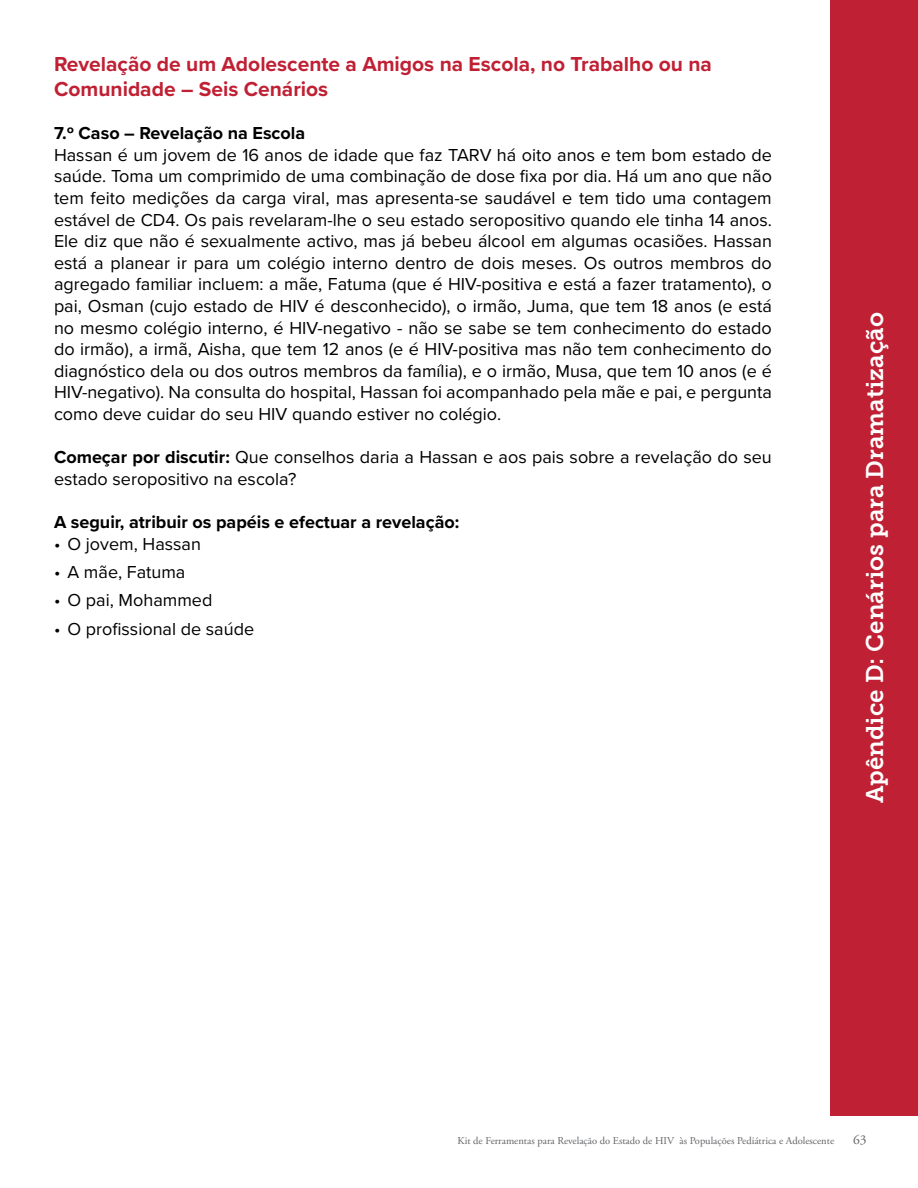
<style>
.page{position:relative;width:918px;height:1188px;background:#fff}
.page>*{position:absolute;margin:0;border:0;box-sizing:border-box;transform-origin:0 0}
.t1{font:24px "Museo Slab 700";color:#fff}
.t2{font:700 21px/25.5px "Proxima Nova";color:#c02034}
.t3{font:18px/21.6px "Proxima Nova";color:#000;text-align:justify}
.t4{font:700 18px "Proxima Nova";color:#000}
.t5{font:13.5px "Adobe Garamond Pro";color:#636466}
.t6{font:10.5px "Adobe Garamond Pro";color:#636466}
.s1{font-weight:700}
</style>
<div class="page">
<div style="left:830px;top:0;width:88px;height:1115px;background:#c02034"></div>
<p class="t2" style="left:54px;top:50px;width:660px">Revelação de um Adolescente a Amigos na Escola, no Trabalho ou na<br>Comunidade – Seis Cenários</p>
<p class="t4" style="left:54px;top:120px;width:253px">7.º Caso – Revelação na Escola</p>
<p class="t3" style="left:54px;top:143px;width:720px">Hassan é um jovem de 16 anos de idade que faz TARV há oito anos e tem bom estado de saúde. Toma um comprimido de uma combinação de dose fixa por dia. Há um ano que não tem feito medições da carga viral, mas apresenta-se saudável e tem tido uma contagem estável de CD4. Os pais revelaram-lhe o seu estado seropositivo quando ele tinha 14 anos.<br>Ele diz que não é sexualmente activo, mas já bebeu álcool em algumas ocasiões. Hassan está a planear ir para um colégio interno dentro de dois meses. Os outros membros do agregado familiar incluem: a mãe, Fatuma (que é HIV-positiva e está a fazer tratamento), o pai, Osman (cujo estado de HIV é desconhecido), o irmão, Juma, que tem 18 anos (e está no mesmo colégio interno, é HIV-negativo - não se sabe se tem conhecimento do estado do irmão), a irmã, Aisha, que tem 12 anos (e é HIV-positiva mas não tem conhecimento do diagnóstico dela ou dos outros membros da família), e o irmão, Musa, que tem 10 anos (e é HIV-negativo). Na consulta do hospital, Hassan foi acompanhado pela mãe e pai, e pergunta como deve cuidar do seu HIV quando estiver no colégio.</p>
<p class="t3" style="left:54px;top:446px;width:719px"><span class="s1">Começar por discutir:</span> Que conselhos daria a Hassan e aos pais sobre a revelação do seu estado seropositivo na escola?</p>
<p class="t4" style="left:54px;top:509px;width:407px">A seguir, atribuir os papéis e efectuar a revelação:</p>
<p class="t3" style="left:54px;top:532px;width:148px">• O jovem, Hassan</p>
<p class="t3" style="left:54px;top:560px;width:133px">• A mãe, Fatuma</p>
<p class="t3" style="left:54px;top:589px;width:160px">• O pai, Mohammed</p>
<p class="t3" style="left:54px;top:617px;width:202px">• O profissional de saúde</p>
<h1 class="t1" style="left:861px;top:803px;width:492px;rotate:-90deg">Apêndice D: Cenários para Dramatização</h1>
<p class="t6" style="left:458px;top:1134px;width:378px">Kit de Ferramentas para Revelação do Estado de HIV às Populações Pediátrica e Adolescente</p>
<p class="t5" style="left:853px;top:1131px;width:15px">63</p>
</div>
